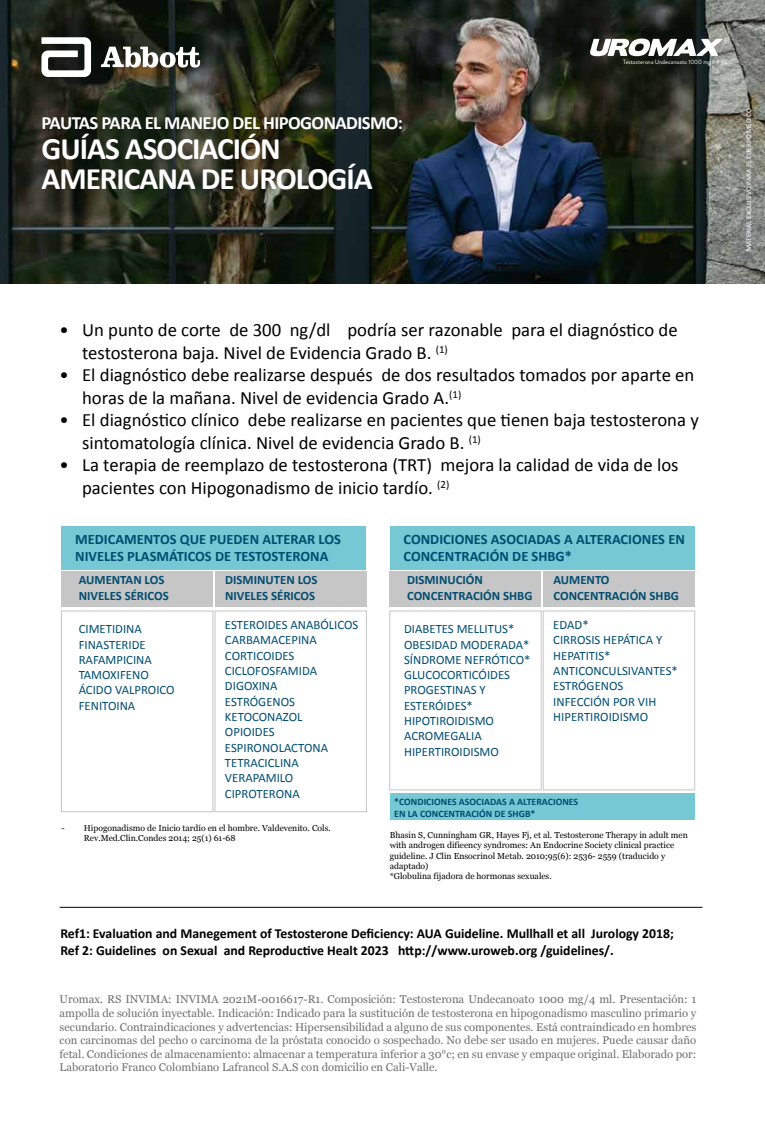
<style>
.page{position:relative;width:765px;height:1122px;background:#fff}
.page>*{position:absolute;margin:0;border:0;box-sizing:border-box;transform-origin:0 0}
.t1{font:700 31.25px/30px "Calibri";letter-spacing:-.03em;color:#fff}
.t2{font:18.75px/22.5px "Calibri";color:#000}
.t3{font:700 18.75px "Calibri";letter-spacing:-.03em;color:#fff}
.t4{font:700 14.38px/17.2px "Calibri";color:#004d71}
.t5{font:700 13.75px/16.5px "Calibri";color:#000}
.t6{font:12.75px/15.2px "Calibri";color:#004d71}
.t7{font:700 12.75px/15.2px "Calibri";color:#004d71}
.t8{font:11.25px/13.5px "Georgia";color:#706f6f;text-align:justify}
.t9{font:700 9.88px/11.9px "Calibri";color:#004d71}
.t10{font:8.62px/10.4px "Georgia";color:#000}
.t11{font:7.25px "Calibri";color:#fff}
.t12{font:6.12px "Brandon Grotesque";color:#fff}
</style>
<div class="page">
<img style="left:0;top:0;width:765px;height:284px">
<svg style="left:41px;top:37px;width:50px;height:40px"></svg>
<svg style="left:101px;top:47px;width:99px;height:21px"></svg>
<svg style="left:590px;top:38px;width:139px;height:18px"></svg>
<hr style="left:60px;top:906px;width:642px;height:1px;background:#000">
<div style="left:61px;top:526px;width:305px;height:43px;background:#77c8d5"></div>
<div style="left:61px;top:572px;width:152px;height:35px;background:#c6c6c6"></div>
<div style="left:215px;top:572px;width:151px;height:35px;background:#c6c6c6"></div>
<div style="left:61px;top:610px;width:152px;height:202px;border:1px solid #c6c6c6"></div>
<div style="left:215px;top:610px;width:152px;height:202px;border:1px solid #c6c6c6"></div>
<div style="left:390px;top:526px;width:305px;height:43px;background:#77c8d5"></div>
<div style="left:390px;top:793px;width:305px;height:27px;background:#77c8d5"></div>
<div style="left:390px;top:572px;width:151px;height:35px;background:#c6c6c6"></div>
<div style="left:543px;top:572px;width:152px;height:35px;background:#c6c6c6"></div>
<div style="left:389px;top:610px;width:153px;height:180px;border:1px solid #c6c6c6"></div>
<div style="left:543px;top:610px;width:152px;height:180px;border:1px solid #c6c6c6"></div>
<h2 class="t3" style="left:41px;top:110px;width:363px">PAUTAS PARA EL MANEJO DEL HIPOGONADISMO:</h2>
<h1 class="t1" style="left:41px;top:133px;width:333px">GUÍAS ASOCIACIÓN<br>AMERICANA DE UROLOGÍA</h1>
<p class="t12" style="left:623px;top:58px;width:107px">Testosterona Undecanoato 1000 mg / 4 mL</p>
<p class="t11" style="left:744px;top:251px;width:144px;rotate:-90deg">MATERIAL EXCLUSIVO PARA EL CUERPO MÉDICO</p>
<h2 class="t2" style="left:82px;top:318px;width:597px;text-indent:-22px">• Un punto de corte de 300 ng/dl podría ser razonable para el diagnóstico de testosterona baja. Nivel de Evidencia Grado B. <sup>(1)</sup></h2>
<h2 class="t2" style="left:82px;top:363px;width:614px;text-indent:-22px">• El diagnóstico debe realizarse después de dos resultados tomados por aparte en horas de la mañana. Nivel de evidencia Grado A.<sup>(1)</sup></h2>
<h2 class="t2" style="left:82px;top:408px;width:618px;text-indent:-22px">• El diagnóstico clínico debe realizarse en pacientes que tienen baja testosterona y sintomatología clínica. Nivel de evidencia Grado B. <sup>(1)</sup></h2>
<h2 class="t2" style="left:82px;top:453px;width:598px;text-indent:-22px">• La terapia de reemplazo de testosterona (TRT) mejora la calidad de vida de los pacientes con Hipogonadismo de inicio tardío. <sup>(2)</sup></h2>
<p class="t4" style="left:75px;top:530px;width:267px">MEDICAMENTOS QUE PUEDEN ALTERAR LOS<br>NIVELES PLASMÁTICOS DE TESTOSTERONA</p>
<p class="t7" style="left:79px;top:572px;width:92px">AUMENTAN LOS<br>NIVELES SÉRICOS</p>
<p class="t6" style="left:79px;top:621px;width:98px">CIMETIDINA<br>FINASTERIDE<br>RAFAMPICINA<br>TAMOXIFENO<br>ÁCIDO VALPROICO<br>FENITOINA</p>
<p class="t7" style="left:225px;top:572px;width:94px">DISMINUTEN LOS<br>NIVELES SÉRICOS</p>
<p class="t6" style="left:225px;top:616px;width:135px">ESTEROIDES ANABÓLICOS<br>CARBAMACEPINA<br>CORTICOIDES<br>CICLOFOSFAMIDA<br>DIGOXINA<br>ESTRÓGENOS<br>KETOCONAZOL<br>OPIOIDES<br>ESPIRONOLACTONA<br>TETRACICLINA<br>VERAPAMILO<br>CIPROTERONA</p>
<p class="t4" style="left:403px;top:530px;width:283px">CONDICIONES ASOCIADAS A ALTERACIONES EN<br>CONCENTRACIÓN DE SHBG*</p>
<p class="t7" style="left:407px;top:572px;width:127px">DISMINUCIÓN<br>CONCENTRACIÓN SHBG</p>
<p class="t7" style="left:553px;top:572px;width:127px">AUMENTO<br>CONCENTRACIÓN SHBG</p>
<p class="t6" style="left:553px;top:616px;width:126px">EDAD*<br>CIRROSIS HEPÁTICA Y<br>HEPATITIS*<br>ANTICONCULSIVANTES*<br>ESTRÓGENOS<br>INFECCIÓN POR VIH<br>HIPERTIROIDISMO</p>
<p class="t6" style="left:404px;top:621px;width:128px">DIABETES MELLITUS*<br>OBESIDAD MODERADA*<br>SÍNDROME NEFRÓTICO*<br>GLUCOCORTICÓIDES<br>PROGESTINAS Y<br>ESTERÓIDES*<br>HIPOTIROIDISMO<br>ACROMEGALIA<br>HIPERTIROIDISMO</p>
<p class="t9" style="left:394px;top:795px;width:186px">*CONDICIONES ASOCIADAS A ALTERACIONES<br>EN LA CONCENTRACIÓN DE SHGB*</p>
<p class="t10" style="left:84px;top:822px;width:248px;text-indent:-22px">- Hipogonadismo de Inicio tardío en el hombre. Valdevenito. Cols.<br>Rev.Med.Clin.Condes 2014; 25(1) 61-68</p>
<p class="t10" style="left:390px;top:829px;width:300px">Bhasin S, Cunningham GR, Hayes Fj, et al. Testosterone Therapy in adult men with androgen difieency syndromes: An Endocrine Society clinical practice guideline. J Clin Ensocrinol Metab. 2010;95(6): 2536- 2559 (traducido y adaptado)<br>*Globulina fijadora de hormonas sexuales.</p>
<p class="t5" style="left:60px;top:924px;width:615px">Ref1: Evaluation and Manegement of Testosterone Deficiency: AUA Guideline. Mullhall et all Jurology 2018;<br>Ref 2: Guidelines on Sexual and Reproductive Healt 2023 http://www.uroweb.org /guidelines/.</p>
<p class="t8" style="left:60px;top:992px;width:638px">Uromax. RS INVIMA: INVIMA 2021M-0016617-R1. Composición: Testosterona Undecanoato 1000 mg/4 ml. Presentación: 1 ampolla de solución inyectable. Indicación: Indicado para la sustitución de testosterona en hipogonadismo masculino primario y secundario. Contraindicaciones y advertencias: Hipersensibilidad a alguno de sus componentes. Está contraindicado en hombres con carcinomas del pecho o carcinoma de la próstata conocido o sospechado. No debe ser usado en mujeres. Puede causar daño fetal. Condiciones de almacenamiento: almacenar a temperatura inferior a 30°c; en su envase y empaque original. Elaborado por:<br>Laboratorio Franco Colombiano Lafrancol S.A.S con domicilio en Cali-Valle.</p>
</div>
